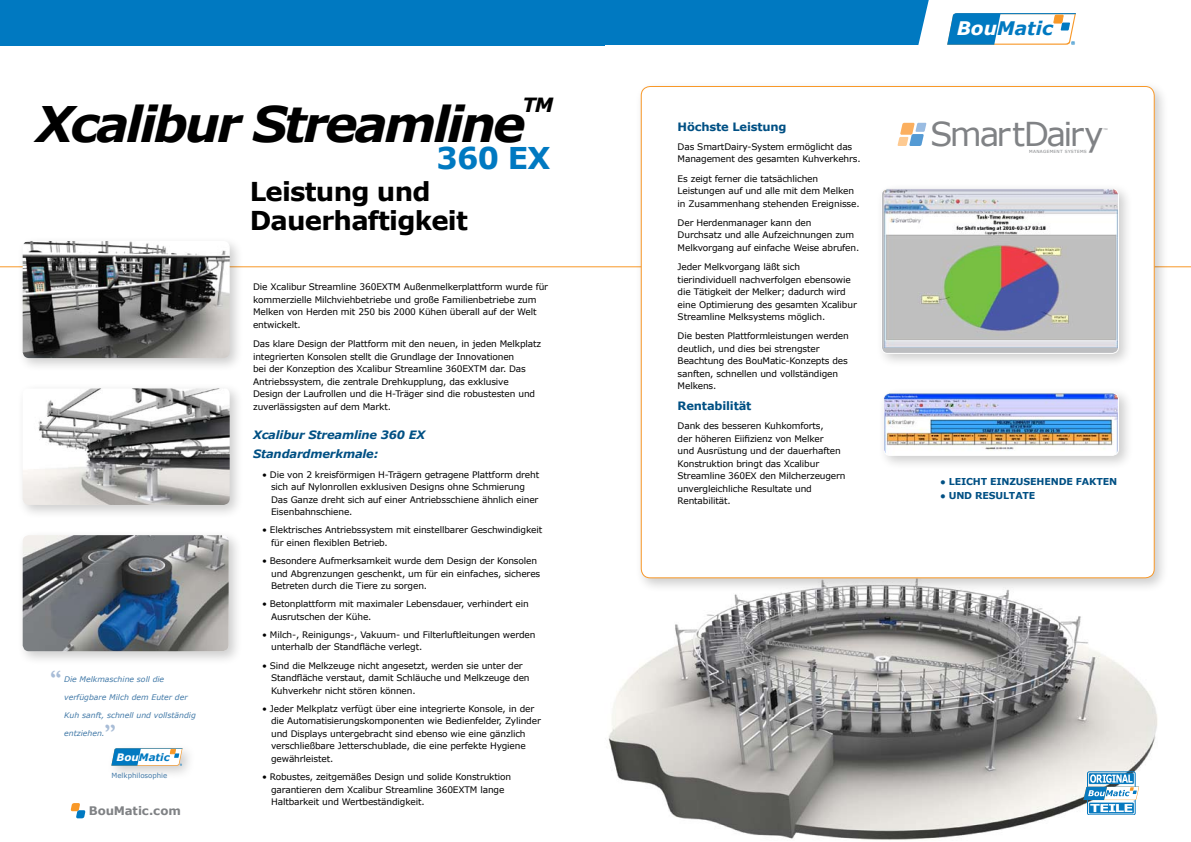
<style>
.page{position:relative;width:1191px;height:842px;background:#fff}
.page>*{position:absolute;margin:0;border:0;box-sizing:border-box;transform-origin:0 0}
.t1{font:italic 700 49px "Verdana";letter-spacing:-.06em;color:#000}
.t2{font:33px "Verdana";letter-spacing:-.075em;color:#808285}
.t3{font:700 30px "Verdana";color:#0079c1}
.t4{font:700 26px/29.5px "Verdana";letter-spacing:-.03em;color:#000}
.t5{font:700 22.5px "Garamond";color:#a9bdd7}
.t6{font:italic 700 19.6px "Verdana";color:#000}
.t7{font:italic 700 18.7px "Verdana";color:#0079c1}
.t8{font:700 11.8px "Verdana";letter-spacing:-.01em;color:#808285}
.t9{font:italic 700 11.5px/19.3px "Verdana";letter-spacing:-.015em;color:#005084}
.t10{font:700 11.5px "Verdana";letter-spacing:-.015em;color:#005084}
.t11{font:italic 700 10.3px "Verdana";color:#0079c1}
.t12{font:700 9.5px "Verdana";letter-spacing:-.015em;color:#005084}
.t13{font:9px/12.5px "Verdana";letter-spacing:-.015em;color:#000}
.t14{font:italic 7.8px "Verdana";color:#437aa8}
.t15{font:7px "Verdana";color:#437aa8}
.t16{font:4.9px "Verdana";color:#808285}
.t17{font:4.2px "Verdana";letter-spacing:.075em;color:#808285}
.s1{color:#fff}
.s2{font-weight:400}
</style>
<div class="page">
<img style="left:608px;top:593px;width:550px;height:247px">
<div style="left:0;top:0;width:604px;height:45px;background:#0079c1"></div>
<div style="left:604px;top:0;width:324px;height:45px;background:#0079c1"></div>
<svg style="left:947px;top:13px;width:129px;height:32px"></svg>
<svg style="left:70px;top:803px;width:16px;height:15px"></svg>
<hr style="left:0;top:266px;width:1191px;height:1px;background:#f89828">
<div style="left:17px;top:235px;width:227px;height:137px;background:#000;opacity:.2"></div>
<img style="left:23px;top:241px;width:207px;height:117px">
<div style="left:17px;top:382px;width:227px;height:137px;background:#000;opacity:.2"></div>
<img style="left:23px;top:388px;width:207px;height:117px">
<div style="left:634px;top:80px;width:535px;height:513px;background:#000;opacity:.2"></div>
<div style="left:641px;top:86px;width:513px;height:492px;background:#fff;border-radius:9px"></div>
<div style="left:105px;top:742px;width:90px;height:38px;background:#000;opacity:.2"></div>
<svg style="left:111px;top:748px;width:71px;height:18px"></svg>
<div style="left:875px;top:182px;width:258px;height:186px;background:#000;opacity:.2"></div>
<div style="left:881px;top:189px;width:237px;height:164px;background:#bcbdc0;border-radius:6px"></div>
<img style="left:883px;top:189px;width:235px;height:159px">
<div style="left:881px;top:188px;width:238px;height:166px;border:1px solid #fff;border-radius:6px"></div>
<svg style="left:897px;top:123px;width:29px;height:23px"></svg>
<div style="left:17px;top:529px;width:226px;height:136px;background:#000;opacity:.2"></div>
<img style="left:23px;top:535px;width:206px;height:116px">
<svg style="left:1088px;top:802px;width:45px;height:11px"></svg>
<div style="left:1087px;top:772px;width:48px;height:43px;border:1px solid #0779bf;border-radius:2px"></div>
<svg style="left:1083px;top:774px;width:56px;height:38px"></svg>
<div style="left:877px;top:386px;width:256px;height:84px;background:#000;opacity:.2"></div>
<img style="left:883px;top:393px;width:235px;height:62px">
<div style="left:883px;top:393px;width:236px;height:63px;border:1px solid #fff;border-radius:6px"></div>
<h1 class="t1" style="left:36px;top:92px;width:491px">Xcalibur Streamline</h1>
<h3 class="t6" style="left:522px;top:92px;width:32px">TM</h3>
<h3 class="t5" style="left:50px;top:665px;width:13px">“</h3>
<p class="t14" style="left:64px;top:674px;width:102px">Die Melkmaschine soll die</p>
<p class="t14" style="left:64px;top:692px;width:125px">verfügbare Milch dem Euter der</p>
<p class="t14" style="left:64px;top:710px;width:133px">Kuh sanft, schnell und vollständig</p>
<p class="t14" style="left:64px;top:728px;width:42px">entziehen.</p>
<h3 class="t5" style="left:105px;top:719px;width:13px">”</h3>
<p class="t11" style="left:117px;top:750px;width:55px"><span class="s1">Bou</span>Matic</p>
<p class="t15" style="left:112px;top:770px;width:57px">Melkphilosophie</p>
<h3 class="t8" style="left:89px;top:803px;width:93px">BouMatic.com</h3>
<h3 class="t3" style="left:436px;top:139px;width:115px">360 EX</h3>
<h3 class="t4" style="left:250px;top:177px;width:219px">Leistung und<br>Dauerhaftigkeit</h3>
<p class="t13" style="left:253px;top:281px;width:296px">Die Xcalibur Streamline 360EXTM Außenmelkerplattform wurde für kommerzielle Milchviehbetriebe und große Familienbetriebe zum Melken von Herden mit 250 bis 2000 Kühen überall auf der Welt entwickelt.</p>
<p class="t13" style="left:253px;top:338px;width:290px">Das klare Design der Plattform mit den neuen, in jeden Melkplatz integrierten Konsolen stellt die Grundlage der Innovationen<br>bei der Konzeption des Xcalibur Streamline 360EXTM dar. Das Antriebssystem, die zentrale Drehkupplung, das exklusive<br>Design der Laufrollen und die H-Träger sind die robustesten und zuverlässigsten auf dem Markt.</p>
<p class="t9" style="left:253px;top:425px;width:173px">Xcalibur Streamline 360 EX<br>Standardmerkmale:</p>
<p class="t13" style="left:271px;top:468px;width:270px;text-indent:-9px">• Die von 2 kreisförmigen H-Trägern getragene Plattform dreht sich auf Nylonrollen exklusiven Designs ohne Schmierung Das Ganze dreht sich auf einer Antriebsschiene ähnlich einer Eisenbahnschiene.</p>
<p class="t13" style="left:271px;top:524px;width:273px;text-indent:-9px">• Elektrisches Antriebssystem mit einstellbarer Geschwindigkeit für einen flexiblen Betrieb.</p>
<p class="t13" style="left:271px;top:555px;width:271px;text-indent:-9px">• Besondere Aufmerksamkeit wurde dem Design der Konsolen und Abgrenzungen geschenkt, um für ein einfaches, sicheres<br>Betreten durch die Tiere zu sorgen.</p>
<p class="t13" style="left:271px;top:598px;width:259px;text-indent:-9px">• Betonplattform mit maximaler Lebensdauer, verhindert ein<br>Ausrutschen der Kühe.</p>
<p class="t13" style="left:271px;top:628px;width:266px;text-indent:-9px">• Milch-, Reinigungs-, Vakuum- und Filterluftleitungen werden unterhalb der Standfläche verlegt.</p>
<p class="t13" style="left:271px;top:659px;width:260px;text-indent:-9px">• Sind die Melkzeuge nicht angesetzt, werden sie unter der<br>Standfläche verstaut, damit Schläuche und Melkzeuge den<br>Kuhverkehr nicht stören können.</p>
<p class="t13" style="left:271px;top:702px;width:271px;text-indent:-9px">• Jeder Melkplatz verfügt über eine integrierte Konsole, in der die Automatisierungskomponenten wie Bedienfelder, Zylinder und Displays untergebracht sind ebenso wie eine gänzlich verschließbare Jetterschublade, die eine perfekte Hygiene gewährleistet.</p>
<p class="t13" style="left:271px;top:771px;width:242px;text-indent:-9px">• Robustes, zeitgemäßes Design und solide Konstruktion garantieren dem Xcalibur Streamline 360EXTM lange<br>Haltbarkeit und Wertbeständigkeit.</p>
<p class="t10" style="left:677px;top:119px;width:110px">Höchste Leistung</p>
<p class="t13" style="left:677px;top:140px;width:185px">Das SmartDairy-System ermöglicht das<br>Management des gesamten Kuhverkehrs.</p>
<p class="t13" style="left:677px;top:172px;width:183px">Es zeigt ferner die tatsächlichen<br>Leistungen auf und alle mit dem Melken in Zusammenhang stehenden Ereignisse.</p>
<p class="t13" style="left:677px;top:216px;width:183px">Der Herdenmanager kann den<br>Durchsatz und alle Aufzeichnungen zum<br>Melkvorgang auf einfache Weise abrufen.</p>
<p class="t13" style="left:677px;top:261px;width:181px">Jeder Melkvorgang läßt sich tierindividuell nachverfolgen ebensowie die Tätigkeit der Melker; dadurch wird eine Optimierung des gesamten Xcalibur Streamline Melksystems möglich.</p>
<p class="t13" style="left:677px;top:330px;width:173px">Die besten Plattformleistungen werden deutlich, und dies bei strengster<br>Beachtung des BouMatic-Konzepts des sanften, schnellen und vollständigen<br>Melkens.</p>
<p class="t10" style="left:677px;top:398px;width:75px">Rentabilität</p>
<p class="t13" style="left:677px;top:420px;width:170px">Dank des besseren Kuhkomforts,<br>der höheren Eiifizienz von Melker<br>und Ausrüstung und der dauerhaften<br>Konstruktion bringt das Xcalibur<br>Streamline 360EX den Milcherzeugern unvergleichliche Resultate und<br>Rentabilität.</p>
<h3 class="t7" style="left:956px;top:17px;width:98px"><span class="s1">Bou</span>Matic</h3>
<h2 class="t2" style="left:930px;top:113px;width:175px">SmartDairy</h2>
<p class="t16" style="left:1103px;top:127px;width:6px">™</p>
<p class="t17" style="left:1029px;top:149px;width:59px">MANAGEMENT SYSTEMS</p>
<p class="t12" style="left:940px;top:475px;width:179px"><span class="s2">●</span> LEICHT EINZUSEHENDE FAKTEN</p>
<p class="t12" style="left:940px;top:489px;width:97px">● UND RESULTATE</p>
</div>
